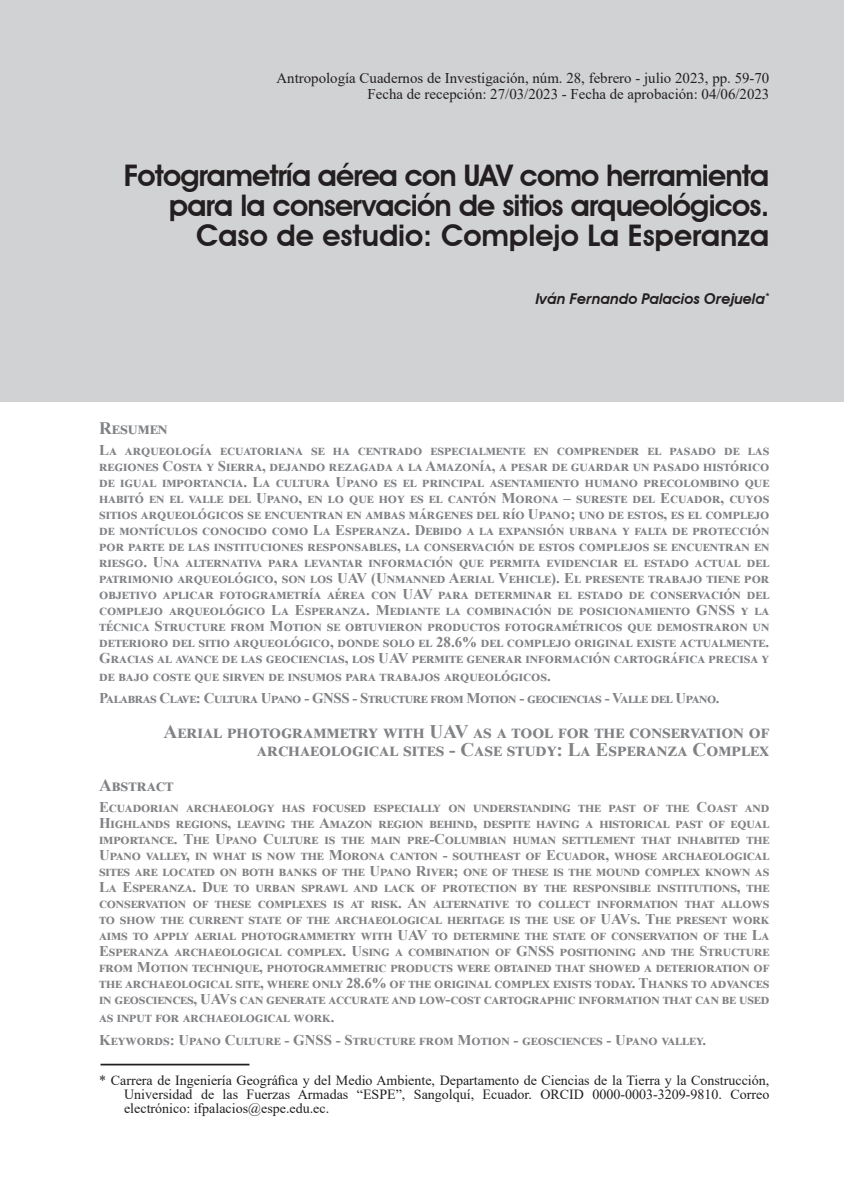
<style>
.page{position:relative;width:844px;height:1191px;background:#fff}
.page>*{position:absolute;margin:0;border:0;box-sizing:border-box;transform-origin:0 0}
.Autor{font:600 29.75px/29.8px "Avant Garde IT Cby BT";letter-spacing:-.025em;color:#231f20;text-align:right}
.Autor-2{font:600 29.75px "Avant Garde IT Cby BT";color:#231f20}
.resumenes{font:700 19.25px/17.8px "Times New Roman";letter-spacing:.025em;color:#808285;text-align:right}
.resumenes-2{font:700 17.5px "Times New Roman";letter-spacing:.025em;color:#808285}
.resumenes-3{font:700 14.88px/15.9px "Times New Roman";letter-spacing:.015em;color:#808285}
.t1{font:14.88px "Times New Roman";color:#231f20}
.resumenes-4{font:700 14.88px "Times New Roman";letter-spacing:-.02em;color:#808285}
.Autor-3{font:italic 600 14.88px "Avant Garde IT Cby BT";color:#231f20}
.pie{font:14px/14px "Times New Roman";color:#231f20;text-align:justify}
</style>
<div class="page">
<div style="left:0;top:0;width:843px;height:402px;background:#d1d2d4"></div>
<hr style="left:100px;top:1063px;width:149px;height:2px;background:#231f20">
<p class="t1" style="left:276px;top:68px;width:494px">Antropología Cuadernos de Investigación, núm. 28, febrero - julio 2023, pp. 59-70</p>
<p class="t1" style="left:367px;top:84px;width:403px">Fecha de recepción: 27/03/2023 - Fecha de aprobación: 04/06/2023</p>
<p class="Autor" style="left:124px;top:161px;width:646px">Fotogrametría aérea con UAV como herramienta para la conservación de sitios arqueológicos.</p>
<p class="Autor-2" style="left:196px;top:217px;width:574px">Caso de estudio: Complejo La Esperanza</p>
<p class="Autor-3" style="left:535px;top:289px;width:235px">Iván Fernando Palacios Orejuela<sup>*</sup></p>
<p class="resumenes-2" style="left:99px;top:415px;width:70px">Resumen</p>
<p class="resumenes-3" style="left:99px;top:442px;width:671px">La arqueología ecuatoriana se ha centrado especialmente en comprender el pasado de las regiones Costa y Sierra, dejando rezagada a la Amazonía, a pesar de guardar un pasado histórico de igual importancia. La cultura Upano es el principal asentamiento humano precolombino que habitó en el valle del Upano, en lo que hoy es el cantón Morona – sureste del Ecuador, cuyos sitios arqueológicos se encuentran en ambas márgenes del río Upano; uno de estos, es el complejo de montículos conocido como La Esperanza. Debido a la expansión urbana y falta de protección por parte de las instituciones responsables, la conservación de estos complejos se encuentran en riesgo. Una alternativa para levantar información que permita evidenciar el estado actual del patrimonio arqueológico, son los UAV (Unmanned Aerial Vehicle). El presente trabajo tiene por objetivo aplicar fotogrametría aérea con UAV para determinar el estado de conservación del complejo arqueológico La Esperanza. Mediante la combinación de posicionamiento GNSS y la técnica Structure from Motion se obtuvieron productos fotogramétricos que demostraron un deterioro del sitio arqueológico, donde solo el 28.6% del complejo original existe actualmente.<br>Gracias al avance de las geociencias, los UAV permite generar información cartográfica precisa y</p>
<p class="resumenes-3" style="left:99px;top:667px;width:453px">de bajo coste que sirven de insumos para trabajos arqueológicos.</p>
<p class="resumenes-4" style="left:99px;top:687px;width:621px">Palabras Clave: Cultura Upano - GNSS - Structure from Motion - geociencias - Valle del Upano.</p>
<p class="resumenes" style="left:163px;top:722px;width:607px">Aerial photogrammetry with UAV as a tool for the conservation of archaeological sites - Case study: La Esperanza Complex</p>
<p class="resumenes-2" style="left:99px;top:772px;width:76px">Abstract</p>
<p class="resumenes-3" style="left:99px;top:798px;width:671px">Ecuadorian archaeology has focused especially on understanding the past of the Coast and Highlands regions, leaving the Amazon region behind, despite having a historical past of equal importance. The Upano Culture is the main pre-Columbian human settlement that inhabited the Upano valley, in what is now the Morona canton - southeast of Ecuador, whose archaeological sites are located on both banks of the Upano River; one of these is the mound complex known as La Esperanza. Due to urban sprawl and lack of protection by the responsible institutions, the conservation of these complexes is at risk. An alternative to collect information that allows to show the current state of the archaeological heritage is the use of UAVs. The present work aims to apply aerial photogrammetry with UAV to determine the state of conservation of the La Esperanza archaeological complex. Using a combination of GNSS positioning and the Structure from Motion technique, photogrammetric products were obtained that showed a deterioration of the archaeological site, where only 28.6% of the original complex exists today. Thanks to advances in geosciences, UAVs can generate accurate and low-cost cartographic information that can be used</p>
<p class="resumenes-3" style="left:99px;top:1008px;width:237px">as input for archaeological work.</p>
<p class="resumenes-3" style="left:99px;top:1031px;width:608px">Keywords: Upano Culture - GNSS - Structure from Motion - geosciences - Upano valley.</p>
<p class="pie" style="left:124px;top:1072px;width:646px;text-indent:-25px">* Carrera de Ingeniería Geográfica y del Medio Ambiente, Departamento de Ciencias de la Tierra y la Construcción, Universidad de las Fuerzas Armadas “ESPE”, Sangolquí, Ecuador. ORCID 0000-0003-3209-9810. Correo electrónico: ifpalacios@espe.edu.ec.</p>
</div>
